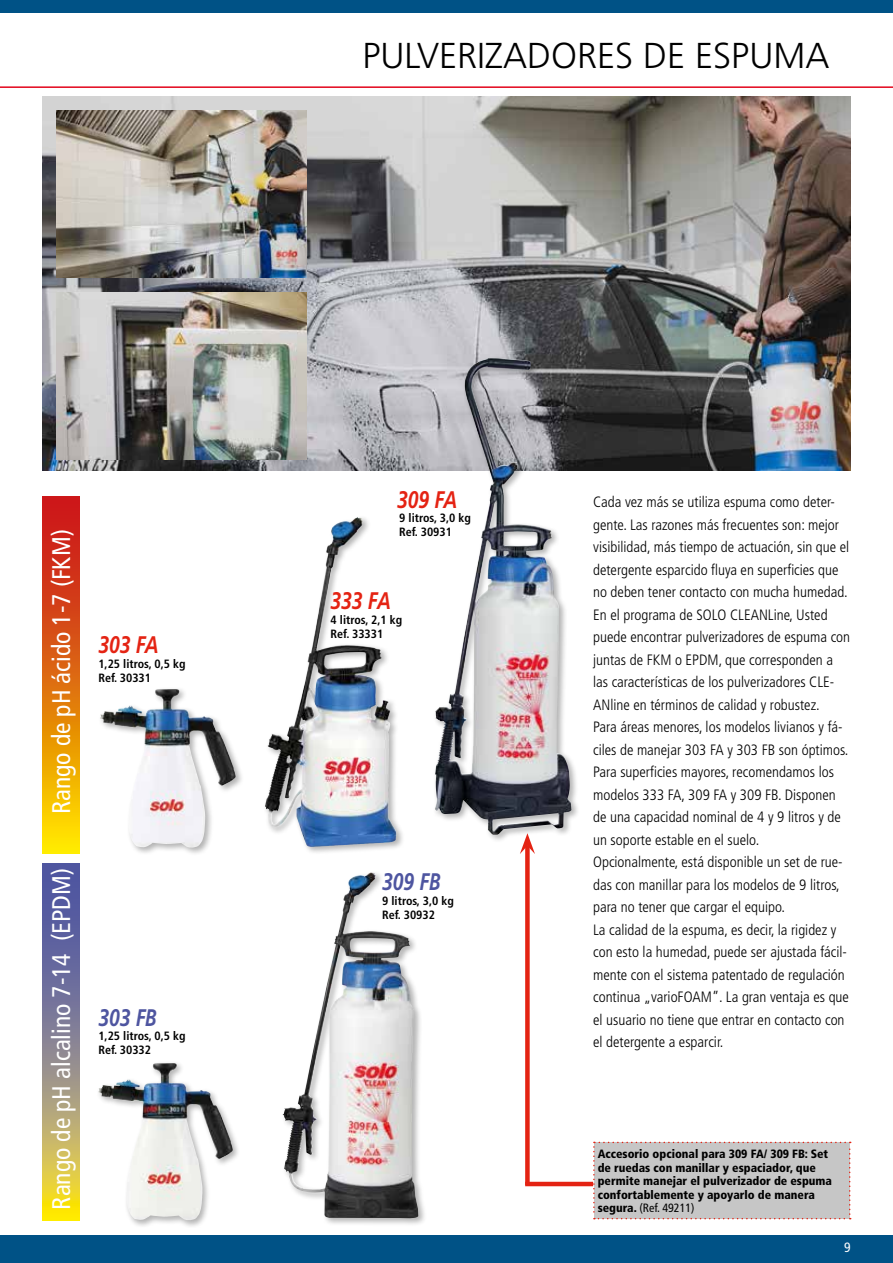
<style>
.page{position:relative;width:893px;height:1263px;background:#fff}
.page>*{position:absolute;margin:0;border:0;box-sizing:border-box;transform-origin:0 0}
.t1{font:300 36px "Frutiger LT";color:#000}
.t2{font:condensed 25.5px "Frutiger LT";color:#fff}
.t3{font:italic 700 24px "Frutiger LT";color:#e42313;scale:.8 1}
.t4{font:italic 700 24px "Frutiger LT";color:#4e55a0;scale:.8 1}
.t5{font:300 condensed 15px/22.5px "Frutiger LT";color:#000}
.t6{font:condensed 13.5px "Frutiger LT";color:#fff}
.t7{font:900 condensed 12px/13.5px "Frutiger LT";color:#000}
.t8{font:700 condensed 12px/14.4px "Frutiger LT";color:#000}
.s1{font-weight:400}
</style>
<div class="page">
<div style="left:0;top:0;width:893px;height:13px;background:#005286"></div>
<div style="left:0;top:1235px;width:893px;height:28px;background:#005286"></div>
<svg style="left:43px;top:496px;width:37px;height:357px;background:#e0710d"></svg>
<svg style="left:43px;top:863px;width:37px;height:357px;background:#938d7f"></svg>
<div style="left:96px;top:1060px;width:145px;height:168px;background:#000;opacity:.3"></div>
<img style="left:98px;top:1063px;width:75px;height:35px">
<div style="left:98px;top:686px;width:146px;height:170px;background:#000;opacity:.3"></div>
<img style="left:100px;top:689px;width:76px;height:35px">
<hr style="left:0;top:86px;width:893px;height:2px;background:#e3051b">
<img style="left:43px;top:97px;width:807px;height:374px">
<img style="left:56px;top:111px;width:251px;height:167px">
<img style="left:56px;top:293px;width:251px;height:166px">
<div style="left:525px;top:846px;width:5px;height:339px;background:#e42313"></div>
<svg style="left:520px;top:843px;width:15px;height:11px"></svg>
<div style="left:593px;top:1142px;width:258px;height:77px;background:#c6c6c6"></div>
<div style="left:281px;top:870px;width:145px;height:356px;background:#000;opacity:.3"></div>
<img style="left:283px;top:873px;width:135px;height:345px">
<div style="left:432px;top:355px;width:148px;height:488px;background:#000;opacity:.3"></div>
<img style="left:435px;top:358px;width:137px;height:477px">
<div style="left:263px;top:515px;width:142px;height:340px;background:#000;opacity:.3"></div>
<img style="left:268px;top:518px;width:89px;height:234px">
<hr style="left:525px;top:1182px;width:68px;height:4px;background:#e42313">
<h1 class="t1" style="left:363px;top:35px;width:468px">PULVERIZADORES DE ESPUMA</h1>
<h2 class="t2" style="left:47px;top:814px;width:287px;rotate:-90deg">Rango de pH ácido 1-7 (FKM)</h2>
<h3 class="t3" style="left:98px;top:631px;width:77px">303 FA</h3>
<p class="t8" style="left:98px;top:656px;width:89px">1,25 litros, 0,5 kg<br>Ref. 30331</p>
<h2 class="t2" style="left:46px;top:1209px;width:343px;rotate:-90deg">Rango de pH alcalino 7-14 (EPDM)</h2>
<h3 class="t4" style="left:98px;top:1003px;width:75px">303 FB</h3>
<p class="t8" style="left:98px;top:1028px;width:89px">1,25 litros, 0,5 kg<br>Ref. 30332</p>
<h3 class="t3" style="left:397px;top:485px;width:77px">309 FA</h3>
<p class="t8" style="left:399px;top:510px;width:73px">9 litros, 3,0 kg<br>Ref. 30931</p>
<h3 class="t3" style="left:331px;top:587px;width:77px">333 FA</h3>
<p class="t8" style="left:331px;top:612px;width:73px">4 litros, 2,1 kg<br>Ref. 33331</p>
<h3 class="t4" style="left:382px;top:868px;width:75px">309 FB</h3>
<p class="t8" style="left:382px;top:893px;width:73px">9 litros, 3,0 kg<br>Ref. 30932</p>
<p class="t5" style="left:593px;top:491px;width:258px">Cada vez más se utiliza espuma como deter&shy;gente. Las razones más frecuentes son: mejor visibilidad, más tiempo de actuación, sin que el detergente esparcido fluya en superficies que no deben tener contacto con mucha humedad.<br>En el programa de SOLO CLEANLine, Usted puede encontrar pulverizadores de espuma con juntas de FKM o EPDM, que corresponden a las características de los pulverizadores CLE-ANline en términos de calidad y robustez.<br>Para áreas menores, los modelos livianos y fá&shy;ciles de manejar 303 FA y 303 FB son óptimos.<br>Para superficies mayores, recomendamos los modelos 333 FA, 309 FA y 309 FB. Disponen de una capacidad nominal de 4 y 9 litros y de un soporte estable en el suelo.<br>Opcionalmente, está disponible un set de rue&shy;das con manillar para los modelos de 9 litros, para no tener que cargar el equipo.<br>La calidad de la espuma, es decir, la rigidez y con esto la humedad, puede ser ajustada fácil&shy;mente con el sistema patentado de regulación continua „varioFOAM”. La gran ventaja es que el usuario no tiene que entrar en contacto con el detergente a esparcir.</p>
<p class="t7" style="left:598px;top:1147px;width:236px">Accesorio opcional para 309 FA/ 309 FB: Set de ruedas con manillar y espaciador, que permite manejar el pulverizador de espuma confortablemente y apoyarlo de manera segura. <span class="s1">(Ref. 49211)</span></p>
<p class="t6" style="left:844px;top:1239px;width:8px">9</p>
</div>
